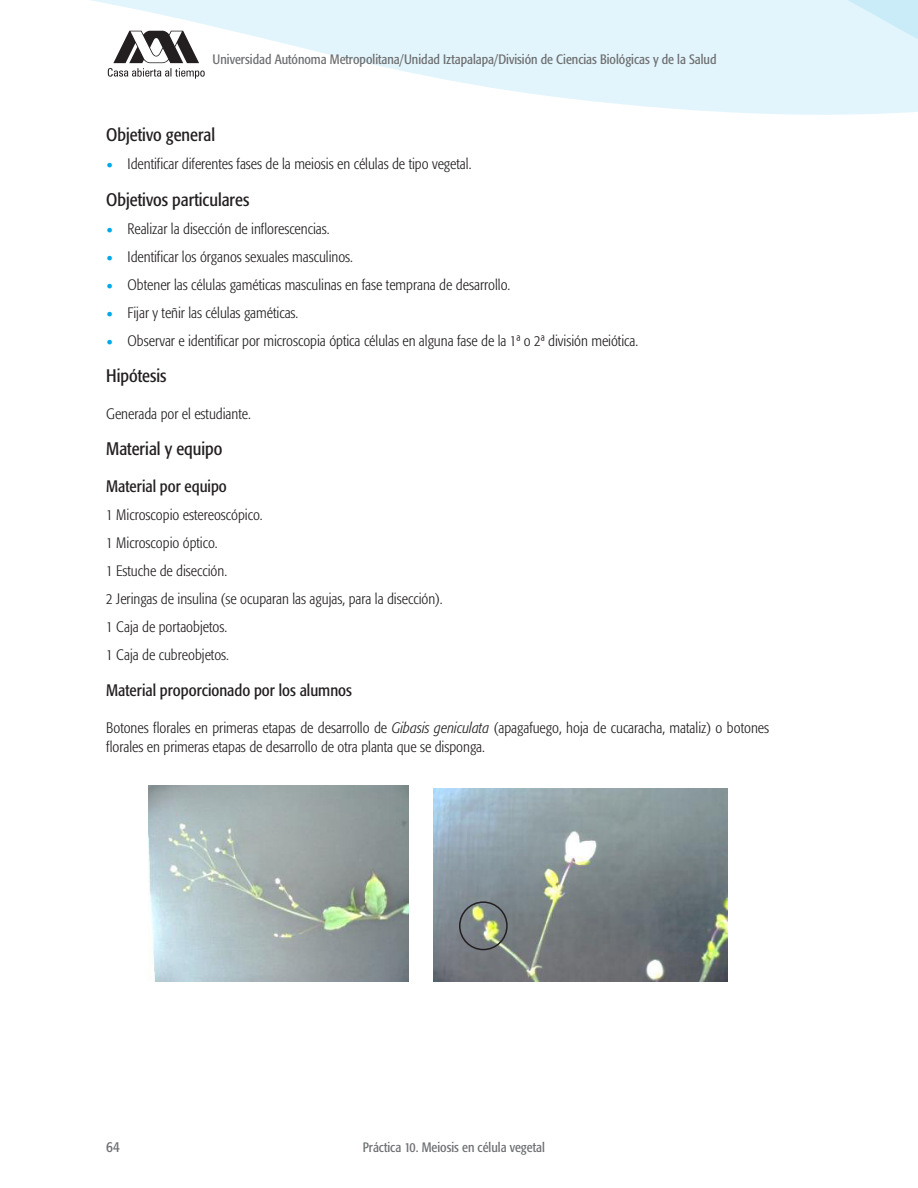
<style>
.page{position:relative;width:918px;height:1188px;background:#fff}
.page>*{position:absolute;margin:0;border:0;box-sizing:border-box;transform-origin:0 0}
.subcabeza12_pts{font:condensed 18px "Formata";color:#231f20}
.subcabeza_11_pts{font:condensed 16.5px "Formata";color:#231f20}
._1er_parrafo{font:300 condensed 15px/19.5px "Formata";color:#231f20}
.inciso_0_5{font:300 condensed 15px "Formata";color:#231f20}
.t1{font:condensed 15px "Formata";color:#6d6f71}
.corniza{font:condensed 13.5px "Formata";color:#6d6f71}
.s1{font-size:19.5px;color:#00a9e9}
.s2{font-style:italic}
</style>
<div class="page">
<svg style="left:91px;top:0;width:827px;height:115px"></svg>
<svg style="left:387px;top:0;width:531px;height:111px;background:#e5f5fc"></svg>
<svg style="left:108px;top:31px;width:97px;height:48px"></svg>
<img style="left:148px;top:786px;width:261px;height:195px">
<img style="left:433px;top:789px;width:294px;height:192px">
<div style="left:459px;top:901px;width:49px;height:49px;border:2px solid #231f20;border-radius:50%"></div>
<p class="corniza" style="left:213px;top:51px;width:505px">Universidad Autónoma Metropolitana/Unidad Iztapalapa/División de Ciencias Biológicas y de la Salud</p>
<p class="subcabeza12_pts" style="left:106px;top:124px;width:110px">Objetivo general</p>
<p class="inciso_0_5" style="left:107px;top:155px;width:366px"><span class="s1">•</span> Identificar diferentes fases de la meiosis en células de tipo vegetal.</p>
<p class="subcabeza12_pts" style="left:106px;top:189px;width:145px">Objetivos particulares</p>
<p class="inciso_0_5" style="left:107px;top:220px;width:225px"><span class="s1">•</span> Realizar la disección de inflorescencias.</p>
<p class="inciso_0_5" style="left:107px;top:248px;width:248px"><span class="s1">•</span> Identificar los órganos sexuales masculinos.</p>
<p class="inciso_0_5" style="left:107px;top:276px;width:405px"><span class="s1">•</span> Obtener las células gaméticas masculinas en fase temprana de desarrollo.</p>
<p class="inciso_0_5" style="left:107px;top:304px;width:193px"><span class="s1">•</span> Fijar y teñir las células gaméticas.</p>
<p class="inciso_0_5" style="left:107px;top:332px;width:533px"><span class="s1">•</span> Observar e identificar por microscopia óptica células en alguna fase de la 1ª o 2ª división meiótica.</p>
<p class="subcabeza12_pts" style="left:106px;top:365px;width:62px">Hipótesis</p>
<p class="_1er_parrafo" style="left:106px;top:404px;width:146px">Generada por el estudiante.</p>
<p class="subcabeza12_pts" style="left:106px;top:438px;width:118px">Material y equipo</p>
<p class="subcabeza_11_pts" style="left:106px;top:476px;width:122px">Material por equipo</p>
<p class="_1er_parrafo" style="left:106px;top:505px;width:158px">1 Microscopio estereoscópico.</p>
<p class="_1er_parrafo" style="left:106px;top:533px;width:113px">1 Microscopio óptico.</p>
<p class="_1er_parrafo" style="left:106px;top:561px;width:122px">1 Estuche de disección.</p>
<p class="_1er_parrafo" style="left:106px;top:589px;width:338px">2 Jeringas de insulina (se ocuparan las agujas, para la disección).</p>
<p class="_1er_parrafo" style="left:106px;top:617px;width:122px">1 Caja de portaobjetos.</p>
<p class="_1er_parrafo" style="left:106px;top:645px;width:124px">1 Caja de cubreobjetos.</p>
<p class="subcabeza_11_pts" style="left:106px;top:681px;width:247px">Material proporcionado por los alumnos</p>
<p class="_1er_parrafo" style="left:106px;top:718px;width:664px">Botones florales en primeras etapas de desarrollo de <span class="s2">Gibasis geniculata</span> (apagafuego, hoja de cucaracha, mataliz) o botones florales en primeras etapas de desarrollo de otra planta que se disponga.</p>
<p class="t1" style="left:106px;top:1138px;width:15px">64</p>
<p class="corniza" style="left:363px;top:1139px;width:184px">Práctica 10. Meiosis en célula vegetal</p>
</div>
